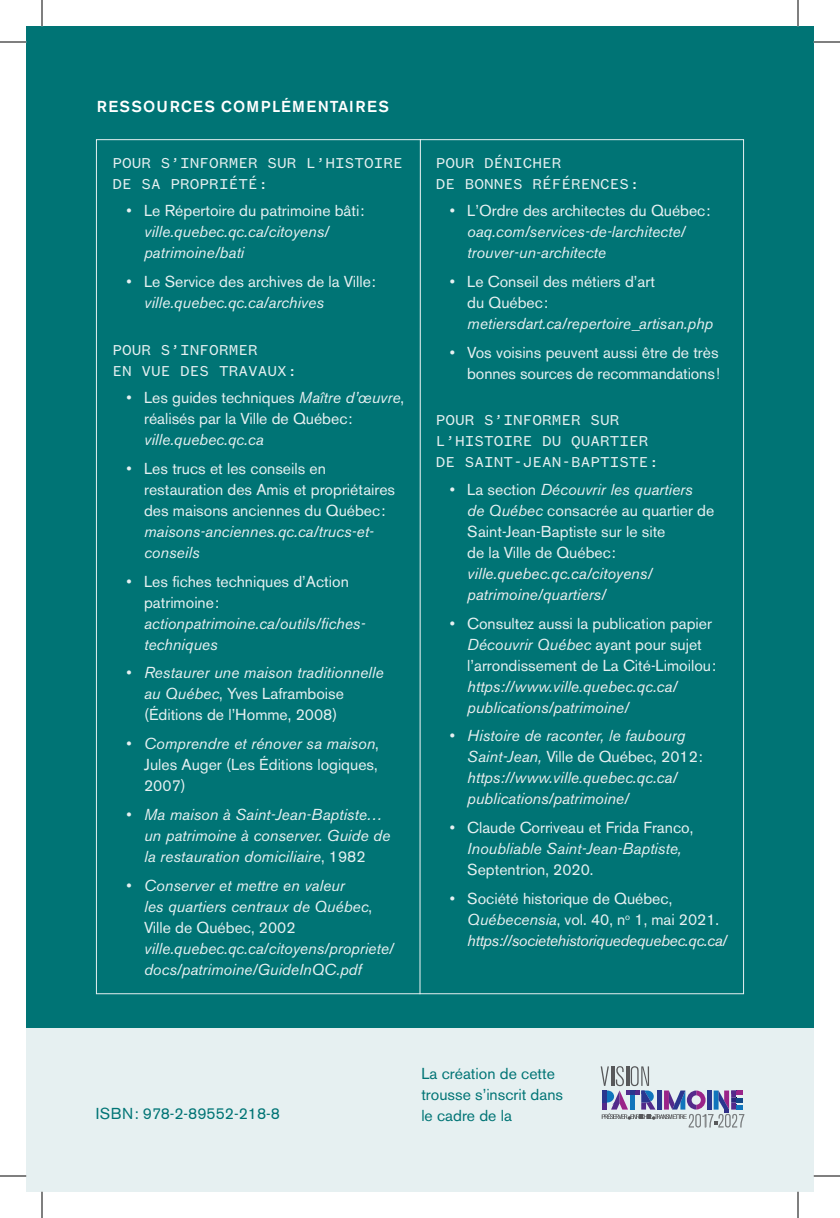
<style>
.page{position:relative;width:840px;height:1218px;background:#fff}
.page>*{position:absolute;margin:0;border:0;box-sizing:border-box;transform-origin:0 0}
.t1{font:15.75px/21px "Akzidenz Grotesk BE";color:#e6f0f1}
.t2{font:italic 15.75px/21px "Akzidenz Grotesk BE";color:#e6f0f1}
._2-T2{font:15.75px/21px "Founders Grotesk Mono";color:#e6f0f1}
.t3{font:italic 15.75px/21px "Akzidenz Grotesk BE";color:#eeeeef}
._11-Petit_texte{font:15.75px/21px "Akzidenz Grotesk BE";color:#007475}
._2-T2-2{font:500 15.75px "Akzidenz Grotesk BE";letter-spacing:.08em;color:#fff}
.s1{font-style:normal}
.s2{font-style:italic}
.s3{font-style:italic;color:#eeeeef}
.s4{font-style:normal;color:#e6f0f1}
.s5{color:#e6f0f1}
</style>
<div class="page">
<div style="left:26px;top:26px;width:788px;height:1003px;background:#007475"></div>
<hr style="left:420px;top:139px;width:1px;height:855px;background:#f1f7f7">
<div style="left:26px;top:1028px;width:788px;height:164px;background:#e6f0f1"></div>
<svg style="left:601px;top:1066px;width:143px;height:61px"></svg>
<svg style="left:0;top:42px;width:26px;height:1px"></svg>
<svg style="left:814px;top:42px;width:26px;height:1px"></svg>
<svg style="left:0;top:1176px;width:26px;height:1px"></svg>
<svg style="left:814px;top:1176px;width:26px;height:1px"></svg>
<svg style="left:42px;top:0;width:1px;height:26px"></svg>
<svg style="left:42px;top:1192px;width:1px;height:26px"></svg>
<svg style="left:798px;top:0;width:1px;height:26px"></svg>
<svg style="left:798px;top:1192px;width:1px;height:26px"></svg>
<p class="_2-T2-2" style="left:97px;top:97px;width:294px">RESSOURCES COMPLÉMENTAIRES</p>
<p class="_2-T2" style="left:113px;top:153px;width:292px">POUR S’INFORMER SUR L’HISTOIRE<br>DE SA PROPRIÉTÉ:</p>
<p class="t2" style="left:144px;top:200px;width:222px;text-indent:-18px"><span class="s1">• Le Répertoire du patrimoine bâti: </span>ville.quebec.qc.ca/citoyens/ patrimoine/bati</p>
<p class="t1" style="left:144px;top:271px;width:233px;text-indent:-18px">• Le Service des archives de la Ville: <span class="s2">ville.quebec.qc.ca/archives</span></p>
<p class="_2-T2" style="left:113px;top:339px;width:186px">POUR S’INFORMER<br>EN VUE DES TRAVAUX:</p>
<p class="t1" style="left:144px;top:387px;width:262px;text-indent:-18px">• Les guides techniques <span class="s2">Maître d’œuvre</span>, réalisés par la Ville de Québec: <span class="s2">ville.quebec.qc.ca</span></p>
<p class="t1" style="left:144px;top:458px;width:253px;text-indent:-18px">• Les trucs et les conseils en restauration des Amis et propriétaires des maisons anciennes du Québec: <span class="s2">maisons-anciennes.qc.ca/trucs-et&shy;conseils</span></p>
<p class="t2" style="left:144px;top:571px;width:223px;text-indent:-18px"><span class="s1">• Les fiches techniques d’Action patrimoine: </span>actionpatrimoine.ca/outils/fiches&shy;techniques</p>
<p class="t1" style="left:144px;top:662px;width:241px;text-indent:-18px">• <span class="s2">Restaurer une maison traditionnelle au Québec</span>, Yves Laframboise (Éditions de l’Homme, 2008)</p>
<p class="t1" style="left:144px;top:733px;width:236px;text-align:justify;text-indent:-18px">• <span class="s2">Comprendre et rénover sa maison</span>, Jules Auger (Les Éditions logiques, 2007)</p>
<p class="t2" style="left:144px;top:804px;width:248px;text-indent:-18px"><span class="s1">•</span> Ma maison à Saint-Jean-Baptiste… un patrimoine à conserver. Guide de la restauration domiciliaire<span class="s1">, 1982</span></p>
<p class="t2" style="left:144px;top:875px;width:251px;text-indent:-18px"><span class="s1">•</span> Conserver et mettre en valeur<br>les quartiers centraux de Québec<span class="s1">, Ville de Québec, 2002 </span>ville.quebec.qc.ca/citoyens/propriete/ docs/patrimoine/GuideInQC.pdf</p>
<p class="_2-T2" style="left:436px;top:153px;width:205px">POUR DÉNICHER<br>DE BONNES RÉFÉRENCES:</p>
<p class="t2" style="left:467px;top:200px;width:245px;text-indent:-18px"><span class="s1">• L’Ordre des architectes du Québec: </span>oaq.com/services-de-larchitecte/ trouver-un-architecte</p>
<p class="t2" style="left:467px;top:271px;width:247px;text-indent:-18px"><span class="s1">• Le Conseil des métiers d’art<br>du Québec: </span>metiersdart.ca/repertoire_artisan.php</p>
<p class="t1" style="left:450px;top:342px;width:272px;text-align:right">• Vos voisins peuvent aussi être de très bonnes sources de recommandations!</p>
<p class="_2-T2" style="left:436px;top:410px;width:225px">POUR S’INFORMER SUR<br>L’HISTOIRE DU QUARTIER<br>DE SAINT-JEAN-BAPTISTE:</p>
<p class="t1" style="left:467px;top:479px;width:249px;text-indent:-18px">• La section <span class="s2">Découvrir les quartiers<br>de Québec</span> consacrée au quartier de<br>Saint-Jean-Baptiste sur le site<br>de la Ville de Québec: <span class="s3">ville.quebec.qc.ca/citoyens/ patrimoine/quartiers/</span></p>
<p class="t1" style="left:467px;top:613px;width:250px;text-indent:-18px">• Consultez aussi la publication papier <span class="s2">Découvrir Québec</span> ayant pour sujet l’arrondissement de La Cité-Limoilou: <span class="s3">https://www.ville.quebec.qc.ca/ publications/patrimoine/</span></p>
<p class="t3" style="left:467px;top:725px;width:237px;text-indent:-18px"><span class="s4">•</span> <span class="s5">Histoire de raconter, le faubourg Saint-Jean,</span> <span class="s4">Ville de Québec, 2012: </span>https://www.ville.quebec.qc.ca/ publications/patrimoine/</p>
<p class="t1" style="left:467px;top:817px;width:228px;text-indent:-18px">• Claude Corriveau et Frida Franco,<br><span class="s2">Inoubliable Saint-Jean-Baptiste,<br></span>Septentrion, 2020.</p>
<p class="t1" style="left:467px;top:888px;width:261px;text-indent:-18px">• Société historique de Québec,<br><span class="s2">Québecensia</span>, vol. 40, n<sup>o</sup> 1, mai 2021. <span class="s3">https://societehistoriquedequebec.qc.ca/</span></p>
<p class="_11-Petit_texte" style="left:421px;top:1063px;width:143px">La création de cette trousse s’inscrit dans</p>
<p class="_11-Petit_texte" style="left:96px;top:1104px;width:186px">ISBN: 978-2-89552-218-8</p>
<p class="_11-Petit_texte" style="left:421px;top:1105px;width:92px">le cadre de la</p>
</div>
